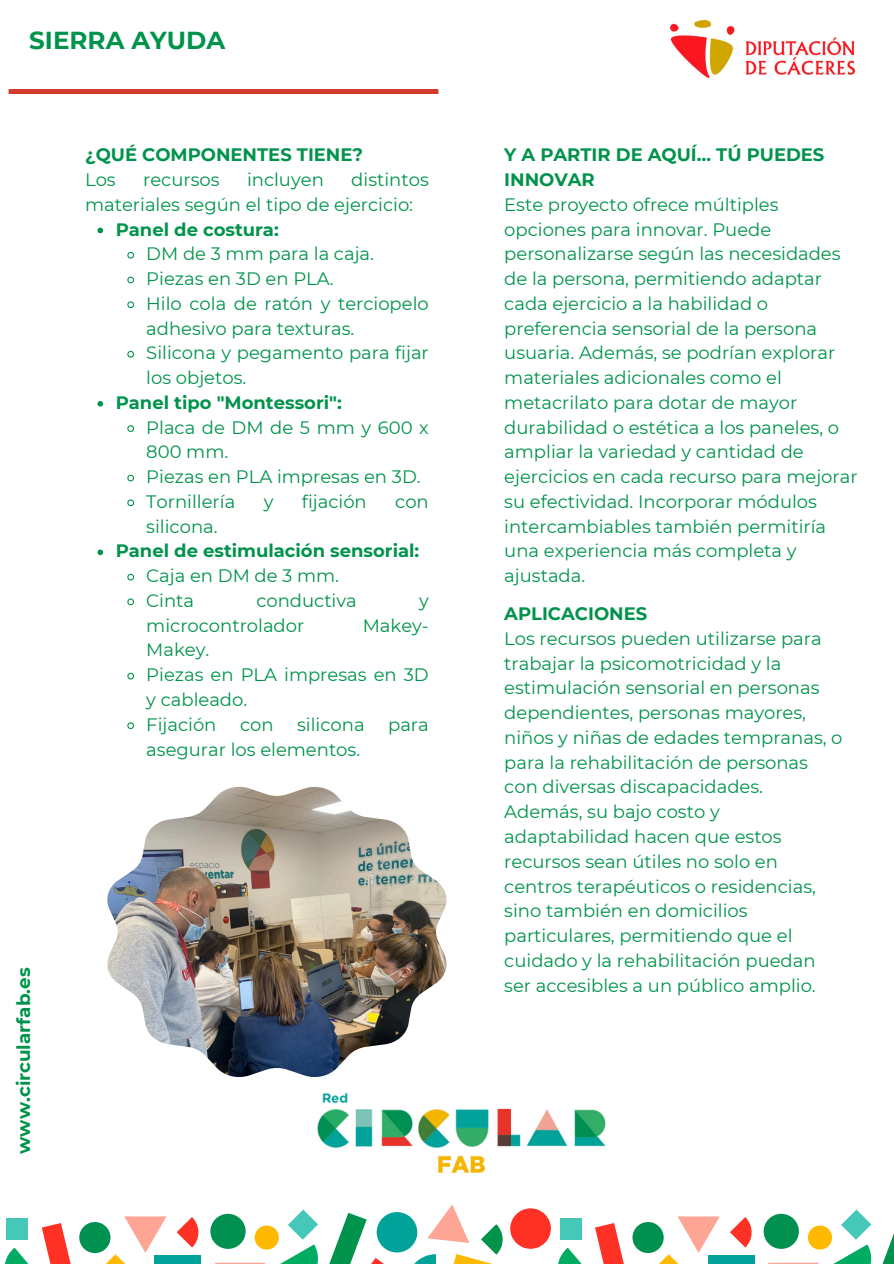
<style>
.page{position:relative;width:894px;height:1264px;background:#fff}
.page>*{position:absolute;margin:0;border:0;box-sizing:border-box;transform-origin:0 0}
.t1{font:700 24.6px "Montserrat";color:#00934c}
.t2{font:700 18.3px "Montserrat";color:#00934c}
.t3{font:18px/24.8px "Montserrat";color:#00934c}
.t4{font:700 18px "Montserrat";color:#00934c}
</style>
<div class="page">
<div style="left:8px;top:89px;width:431px;height:5px;background:#d33a2b"></div>
<img style="left:670px;top:20px;width:183px;height:58px">
<svg style="left:177px;top:1217px;width:22px;height:30px"></svg>
<div style="left:7px;top:1217px;width:21px;height:22px;background:#46c8b8"></div>
<div style="left:79px;top:1221px;width:31px;height:31px;background:#00904f;border-radius:50%"></div>
<svg style="left:5px;top:1222px;width:66px;height:41px"></svg>
<div style="left:154px;top:1255px;width:47px;height:8px;background:#00a29a"></div>
<svg style="left:95px;top:1216px;width:71px;height:47px"></svg>
<div style="left:376px;top:1211px;width:41px;height:41px;background:#00a29a;border-radius:50%"></div>
<div style="left:210px;top:1213px;width:35px;height:35px;background:#00904f;border-radius:50%"></div>
<div style="left:254px;top:1225px;width:25px;height:24px;background:#ffb900;border-radius:50%"></div>
<svg style="left:273px;top:1209px;width:119px;height:54px"></svg>
<svg style="left:214px;top:1262px;width:52px;height:1px"></svg>
<svg style="left:406px;top:1204px;width:105px;height:59px"></svg>
<div style="left:510px;top:1208px;width:40px;height:40px;background:#ff3024;border-radius:50%"></div>
<svg style="left:730px;top:1217px;width:22px;height:30px"></svg>
<div style="left:560px;top:1217px;width:21px;height:22px;background:#46c8b8"></div>
<div style="left:632px;top:1221px;width:31px;height:31px;background:#00904f;border-radius:50%"></div>
<svg style="left:558px;top:1222px;width:66px;height:41px"></svg>
<div style="left:707px;top:1255px;width:47px;height:8px;background:#00a29a"></div>
<svg style="left:647px;top:1216px;width:72px;height:47px"></svg>
<div style="left:763px;top:1213px;width:35px;height:35px;background:#00904f;border-radius:50%"></div>
<div style="left:807px;top:1225px;width:24px;height:24px;background:#ffb900;border-radius:50%"></div>
<svg style="left:826px;top:1209px;width:67px;height:54px"></svg>
<svg style="left:768px;top:1262px;width:50px;height:1px"></svg>
<img style="left:317px;top:1092px;width:289px;height:81px">
<img style="left:107px;top:786px;width:339px;height:290px">
<svg style="left:97px;top:228px;width:6px;height:5px"></svg>
<svg style="left:127px;top:251px;width:8px;height:8px"></svg>
<svg style="left:127px;top:276px;width:8px;height:8px"></svg>
<svg style="left:127px;top:301px;width:8px;height:8px"></svg>
<svg style="left:127px;top:350px;width:8px;height:8px"></svg>
<svg style="left:97px;top:401px;width:6px;height:5px"></svg>
<svg style="left:127px;top:425px;width:8px;height:7px"></svg>
<svg style="left:127px;top:474px;width:8px;height:8px"></svg>
<svg style="left:127px;top:499px;width:8px;height:8px"></svg>
<svg style="left:97px;top:549px;width:6px;height:6px"></svg>
<svg style="left:127px;top:573px;width:8px;height:8px"></svg>
<svg style="left:127px;top:598px;width:8px;height:8px"></svg>
<svg style="left:127px;top:672px;width:8px;height:8px"></svg>
<svg style="left:127px;top:722px;width:8px;height:8px"></svg>
<p class="t1" style="left:29px;top:25px;width:198px">SIERRA AYUDA</p>
<p class="t4" style="left:85px;top:144px;width:279px">¿QUÉ COMPONENTES TIENE?</p>
<p class="t3" style="left:85px;top:167px;width:32px">Los</p>
<p class="t3" style="left:143px;top:167px;width:78px">recursos</p>
<p class="t3" style="left:247px;top:167px;width:78px">incluyen</p>
<p class="t3" style="left:85px;top:167px;width:345px;text-indent:266px">distintos materiales según el tipo de ejercicio:</p>
<p class="t4" style="left:116px;top:218px;width:164px">Panel de costura:</p>
<p class="t3" style="left:146px;top:241px;width:229px">DM de 3 mm para la caja.</p>
<p class="t3" style="left:146px;top:266px;width:189px">Piezas en 3D en PLA.</p>
<p class="t3" style="left:146px;top:291px;width:284px">Hilo cola de ratón y terciopelo adhesivo para texturas.</p>
<p class="t3" style="left:146px;top:340px;width:284px">Silicona y pegamento para fijar los objetos.</p>
<p class="t4" style="left:116px;top:391px;width:227px">Panel tipo "Montessori":</p>
<p class="t3" style="left:146px;top:415px;width:284px">Placa de DM de 5 mm y 600 x<br>800 mm.</p>
<p class="t3" style="left:146px;top:464px;width:276px">Piezas en PLA impresas en 3D.</p>
<p class="t3" style="left:146px;top:489px;width:90px">Tornillería</p>
<p class="t3" style="left:264px;top:489px;width:11px">y</p>
<p class="t3" style="left:302px;top:489px;width:66px">fijación</p>
<p class="t3" style="left:395px;top:489px;width:35px">con</p>
<p class="t3" style="left:146px;top:514px;width:73px">silicona.</p>
<p class="t4" style="left:116px;top:540px;width:305px">Panel de estimulación sensorial:</p>
<p class="t3" style="left:146px;top:563px;width:194px">Caja en DM de 3 mm.</p>
<p class="t3" style="left:146px;top:588px;width:49px">Cinta</p>
<p class="t3" style="left:256px;top:588px;width:102px">conductiva</p>
<p class="t3" style="left:419px;top:588px;width:11px">y</p>
<p class="t3" style="left:146px;top:613px;width:159px">microcontrolador</p>
<p class="t3" style="left:362px;top:613px;width:68px">Makey-</p>
<p class="t3" style="left:146px;top:637px;width:64px">Makey.</p>
<p class="t3" style="left:146px;top:662px;width:284px">Piezas en PLA impresas en 3D y cableado.</p>
<p class="t3" style="left:146px;top:712px;width:72px">Fijación</p>
<p class="t3" style="left:240px;top:712px;width:35px">con</p>
<p class="t3" style="left:297px;top:712px;width:69px">silicona</p>
<p class="t3" style="left:388px;top:712px;width:42px">para</p>
<p class="t3" style="left:146px;top:736px;width:215px">asegurar los elementos.</p>
<p class="t2" style="left:12px;top:1153px;width:188px;rotate:-90deg">www.circularfab.es</p>
<p class="t4" style="left:504px;top:144px;width:321px">Y A PARTIR DE AQUÍ… TÚ PUEDES</p>
<p class="t4" style="left:504px;top:168px;width:92px">INNOVAR</p>
<p class="t3" style="left:504px;top:192px;width:355px">Este proyecto ofrece múltiples opciones para innovar. Puede personalizarse según las necesidades de la persona, permitiendo adaptar cada ejercicio a la habilidad o preferencia sensorial de la persona usuaria. Además, se podrían explorar materiales adicionales como el metacrilato para dotar de mayor durabilidad o estética a los paneles, o ampliar la variedad y cantidad de ejercicios en cada recurso para mejorar su efectividad. Incorporar módulos intercambiables también permitiría una experiencia más completa y ajustada.</p>
<p class="t4" style="left:504px;top:602px;width:144px">APLICACIONES</p>
<p class="t3" style="left:504px;top:626px;width:340px">Los recursos pueden utilizarse para trabajar la psicomotricidad y la estimulación sensorial en personas dependientes, personas mayores, niños y niñas de edades tempranas, o para la rehabilitación de personas con diversas discapacidades.<br>Además, su bajo costo y adaptabilidad hacen que estos recursos sean útiles no solo en centros terapéuticos o residencias, sino también en domicilios particulares, permitiendo que el cuidado y la rehabilitación puedan ser accesibles a un público amplio.</p>
</div>
